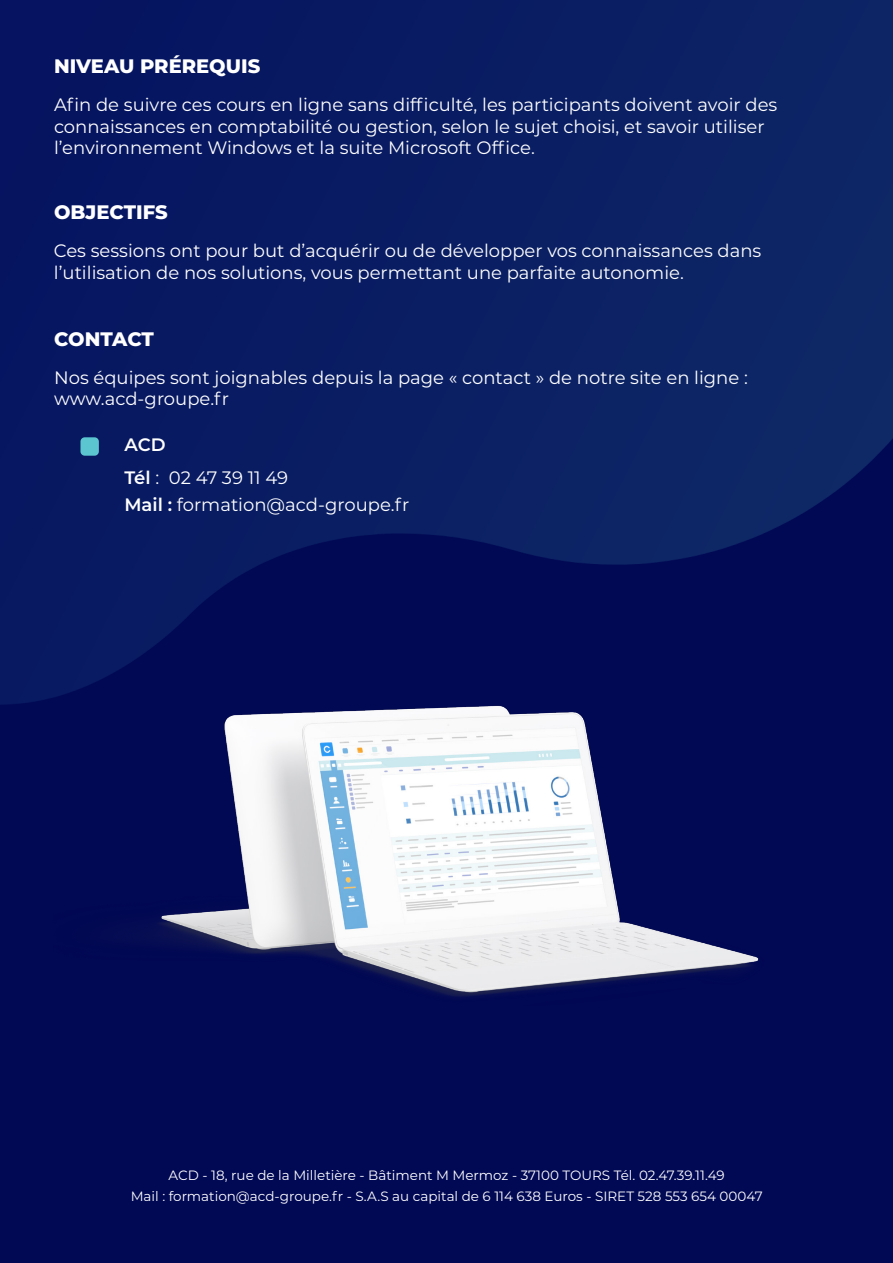
<style>
.page{position:relative;width:893px;height:1263px;background:#fff}
.page>*{position:absolute;margin:0;border:0;box-sizing:border-box;transform-origin:0 0}
.t1{font:800 19.5px "Montserrat";color:#fff}
.t2{font:18px/21.6px "Montserrat";color:#fff}
.t3{font:600 18px "Montserrat";color:#fff}
.t4{font:13.5px "Montserrat";color:#fff}
.s1{font-weight:600}
</style>
<div class="page">
<img style="left:0;top:0;width:893px;height:1263px">
<div style="left:80px;top:437px;width:19px;height:19px;background:#5bc6cf;border-radius:4px"></div>
<img style="left:54px;top:601px;width:779px;height:495px">
<p class="t1" style="left:54px;top:52px;width:208px">NIVEAU PRÉREQUIS</p>
<p class="t2" style="left:54px;top:93px;width:725px">Afin de suivre ces cours en ligne sans difficulté, les participants doivent avoir des connaissances en comptabilité ou gestion, selon le sujet choisi, et savoir utiliser l’environnement Windows et la suite Microsoft Office.</p>
<p class="t1" style="left:54px;top:198px;width:115px">OBJECTIFS</p>
<p class="t2" style="left:54px;top:239px;width:709px">Ces sessions ont pour but d’acquérir ou de développer vos connaissances dans l’utilisation de nos solutions, vous permettant une parfaite autonomie.</p>
<p class="t1" style="left:54px;top:324px;width:101px">CONTACT</p>
<p class="t2" style="left:54px;top:366px;width:695px">Nos équipes sont joignables depuis la page « contact » de notre site en ligne :</p>
<p class="t2" style="left:54px;top:387px;width:176px">www.acd-groupe.fr</p>
<p class="t3" style="left:124px;top:432px;width:43px">ACD</p>
<p class="t2" style="left:124px;top:466px;width:165px"><span class="s1">Tél</span> : 02 47 39 11 49</p>
<p class="t2" style="left:124px;top:493px;width:287px"><span class="s1">Mail :</span> formation@acd-groupe.fr</p>
<p class="t4" style="left:169px;top:1166px;width:558px">ACD - 18, rue de la Milletière - Bâtiment M Mermoz - 37100 TOURS Tél. 02.47.39.11.49</p>
<p class="t4" style="left:131px;top:1187px;width:633px">Mail : formation@acd-groupe.fr - S.A.S au capital de 6 114 638 Euros - SIRET 528 553 654 00047</p>
</div>
